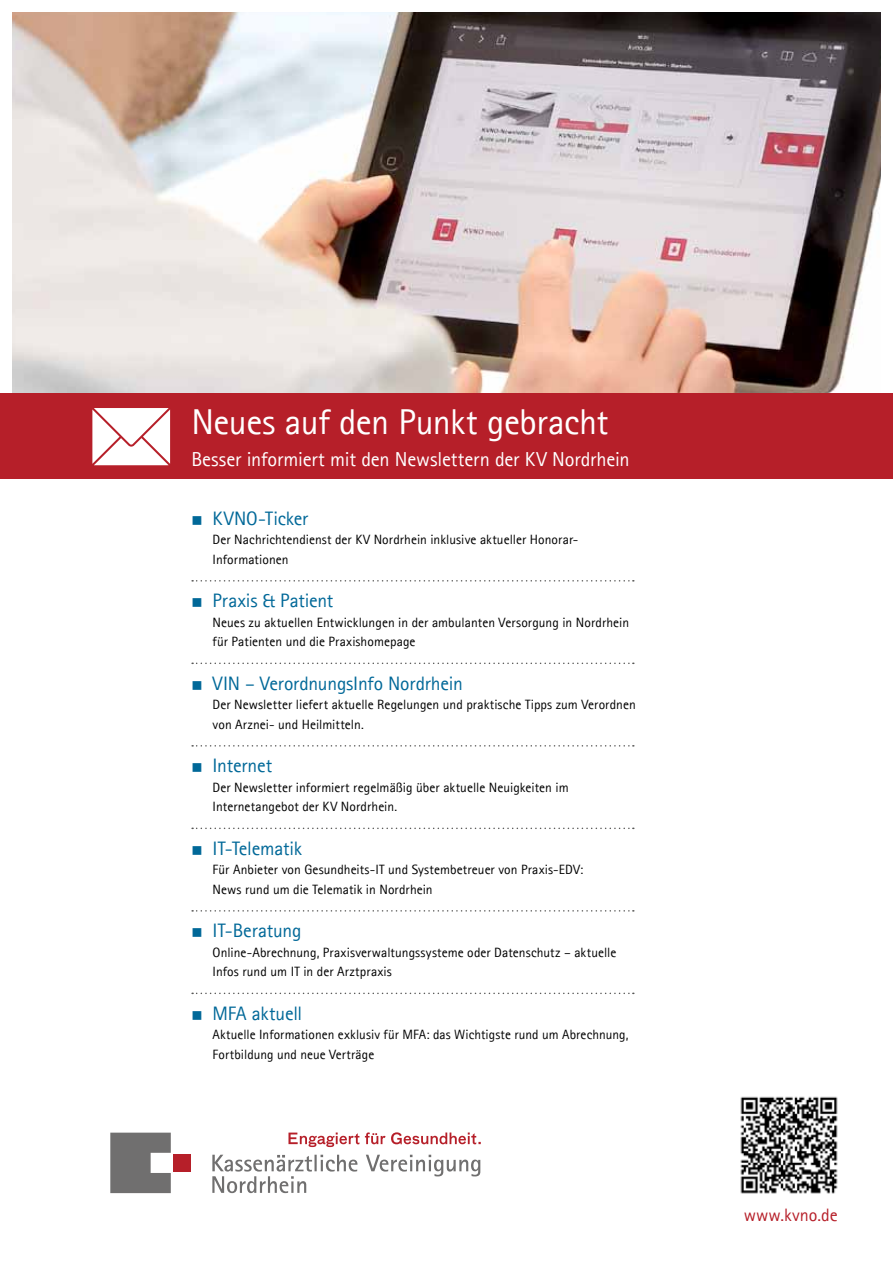
<style>
.page{position:relative;width:893px;height:1263px;background:#fff}
.page>*{position:absolute;margin:0;border:0;box-sizing:border-box;transform-origin:0 0}
.t1{font:36px "Agfa Rotis Sans Serif";letter-spacing:-.015em;color:#fff}
.t2{font:20.25px "Agfa Rotis Sans Serif";letter-spacing:-.01em;color:#fff}
.t3{font:19.5px "Agfa Rotis Sans Serif";letter-spacing:-.01em;color:#006898}
.t4{font:18px "Agfa Rotis Sans Serif";color:#b61f29}
.t5{font:13.5px/19.5px "Agfa Rotis Sans Serif";letter-spacing:.005em;color:#000}
</style>
<div class="page">
<img style="left:13px;top:13px;width:867px;height:380px">
<div style="left:0;top:393px;width:893px;height:85px;background:#b61f29"></div>
<img style="left:740px;top:1096px;width:98px;height:98px">
<svg style="left:192px;top:580px;width:442px;height:1px"></svg>
<svg style="left:192px;top:662px;width:442px;height:2px"></svg>
<svg style="left:192px;top:745px;width:442px;height:1px"></svg>
<svg style="left:192px;top:827px;width:442px;height:2px"></svg>
<svg style="left:192px;top:910px;width:442px;height:1px"></svg>
<svg style="left:192px;top:992px;width:442px;height:2px"></svg>
<svg style="left:288px;top:1132px;width:193px;height:15px"></svg>
<svg style="left:110px;top:1132px;width:61px;height:61px"></svg>
<div style="left:174px;top:1154px;width:17px;height:17px;background:#b61f29"></div>
<svg style="left:212px;top:1155px;width:268px;height:38px"></svg>
<svg style="left:92px;top:408px;width:78px;height:57px"></svg>
<h1 class="t1" style="left:191px;top:400px;width:419px">Neues auf den Punkt gebracht</h1>
<h2 class="t2" style="left:191px;top:448px;width:440px">Besser informiert mit den Newslettern der KV Nordrhein</h2>
<h3 class="t3" style="left:191px;top:507px;width:118px">■ KVNO-Ticker</h3>
<p class="t5" style="left:213px;top:530px;width:367px">Der Nachrichtendienst der KV Nordrhein inklusive aktueller Honorar-<br>Informationen</p>
<h3 class="t3" style="left:191px;top:589px;width:144px">■ Praxis &amp; Patient</h3>
<p class="t5" style="left:213px;top:612px;width:418px">Neues zu aktuellen Entwicklungen in der ambulanten Versorgung in Nordrhein für Patienten und die Praxishomepage</p>
<h3 class="t3" style="left:191px;top:672px;width:273px">■ VIN – VerordnungsInfo Nordrhein</h3>
<p class="t5" style="left:213px;top:695px;width:425px">Der Newsletter liefert aktuelle Regelungen und praktische Tipps zum Verordnen von Arznei- und Heilmitteln.</p>
<h3 class="t3" style="left:191px;top:754px;width:82px">■ Internet</h3>
<p class="t5" style="left:213px;top:777px;width:358px">Der Newsletter informiert regelmäßig über aktuelle Neuigkeiten im<br>Internetangebot der KV Nordrhein.</p>
<h3 class="t3" style="left:191px;top:837px;width:112px">■ IT-Telematik</h3>
<p class="t5" style="left:213px;top:860px;width:372px">Für Anbieter von Gesundheits-IT und Systembetreuer von Praxis-EDV:<br>News rund um die Telematik in Nordrhein</p>
<h3 class="t3" style="left:191px;top:919px;width:112px">■ IT-Beratung</h3>
<p class="t5" style="left:213px;top:942px;width:405px">Online-Abrechnung, Praxisverwaltungssysteme oder Datenschutz – aktuelle<br>Infos rund um IT in der Arztpraxis</p>
<h3 class="t3" style="left:191px;top:1002px;width:112px">■ MFA aktuell</h3>
<p class="t5" style="left:213px;top:1025px;width:417px">Aktuelle Informationen exklusiv für MFA: das Wichtigste rund um Abrechnung,<br>Fortbildung und neue Verträge</p>
<h3 class="t4" style="left:744px;top:1204px;width:96px">www.kvno.de</h3>
</div>
